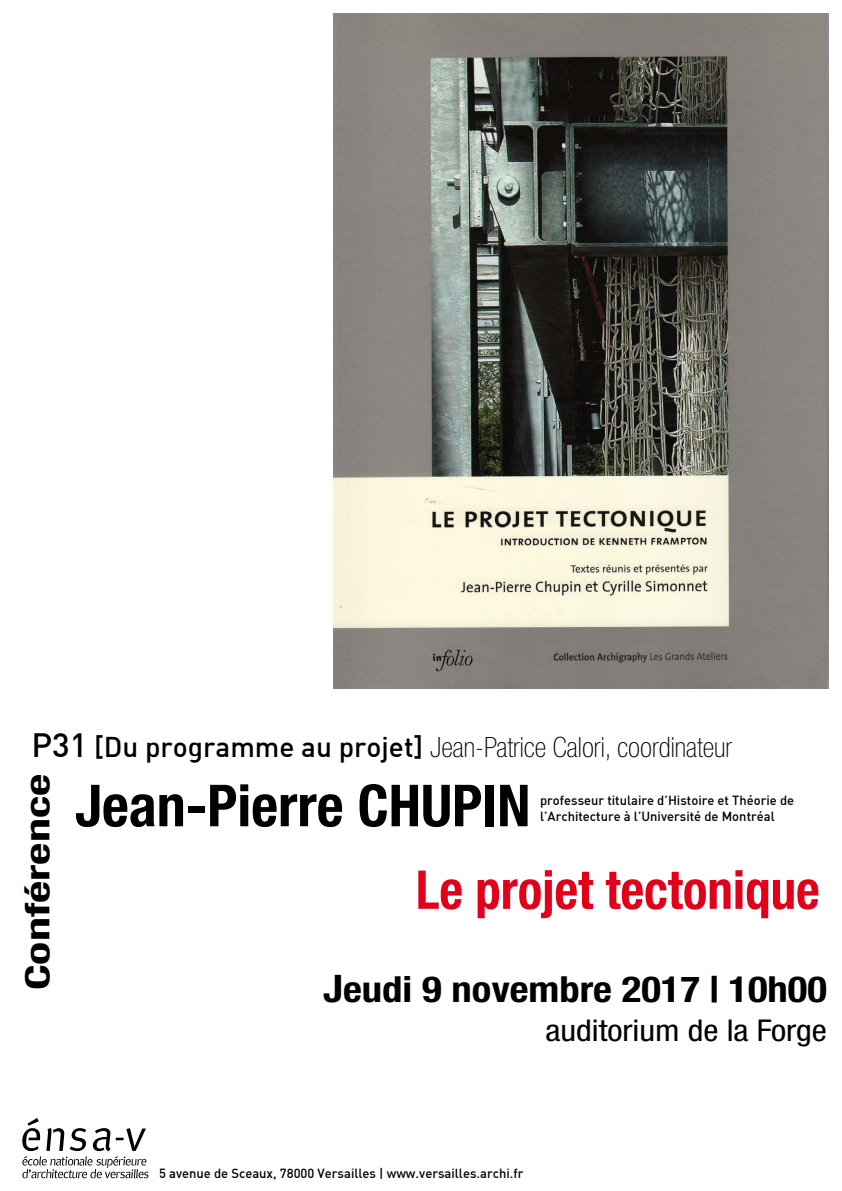
<style>
.page{position:relative;width:842px;height:1191px;background:#fff}
.page>*{position:absolute;margin:0;border:0;box-sizing:border-box;transform-origin:0 0}
.t1{font:700 condensed 58px "Helvetica Neue";color:#000}
.t2{font:700 condensed 53.5px "Helvetica Neue";color:#e2001a;scale:.95 1}
.t3{font:700 condensed 36px "Helvetica Neue";color:#000;scale:1.13 1}
.t4{font:700 condensed 33.6px "Helvetica Neue";color:#000;scale:1.43 1}
.t5{font:condensed 30px "Helvetica Neue";color:#000;scale:1.13 1}
.t6{font:100 condensed 28px "Helvetica Neue";color:#000}
.t7{font:500 13px/15.6px "DIN";color:#000}
.s1{font-family:"DIN";font-weight:500;font-stretch:normal;font-size:33px}
.s2{font-family:"DIN";font-weight:500;font-stretch:normal}
.s3{font-size:38px}
</style>
<div class="page">
<svg style="left:22px;top:1118px;width:127px;height:60px"></svg>
<img style="left:333px;top:14px;width:495px;height:674px">
<h3 class="t6" style="left:31px;top:732px;width:702px"><span class="s1">P31</span> <span class="s2">[Du programme au projet]</span> Jean-Patrice Calori, coordinateur</h3>
<h1 class="t1" style="left:75px;top:770px;width:457px">Jean-Pierre CHUPIN</h1>
<h3 class="t4" style="left:17px;top:990px;width:153px;rotate:-90deg">Conférence</h3>
<p class="t7" style="left:540px;top:792px;width:256px">professeur titulaire d’Histoire et Théorie de l’Architecture à l’Université de Montréal</p>
<h2 class="t2" style="left:416px;top:857px;width:427px">Le projet tectonique</h2>
<h3 class="t3" style="left:323px;top:967px;width:447px"><span class="s3">J</span>eudi 9 novembre 2017 | 10h00</h3>
<h3 class="t5" style="left:545px;top:1013px;width:251px">auditorium de la Forge</h3>
<p class="t7" style="left:159px;top:1165px;width:366px">5 avenue de Sceaux, 78000 Versailles | www.versailles.archi.fr</p>
</div>
